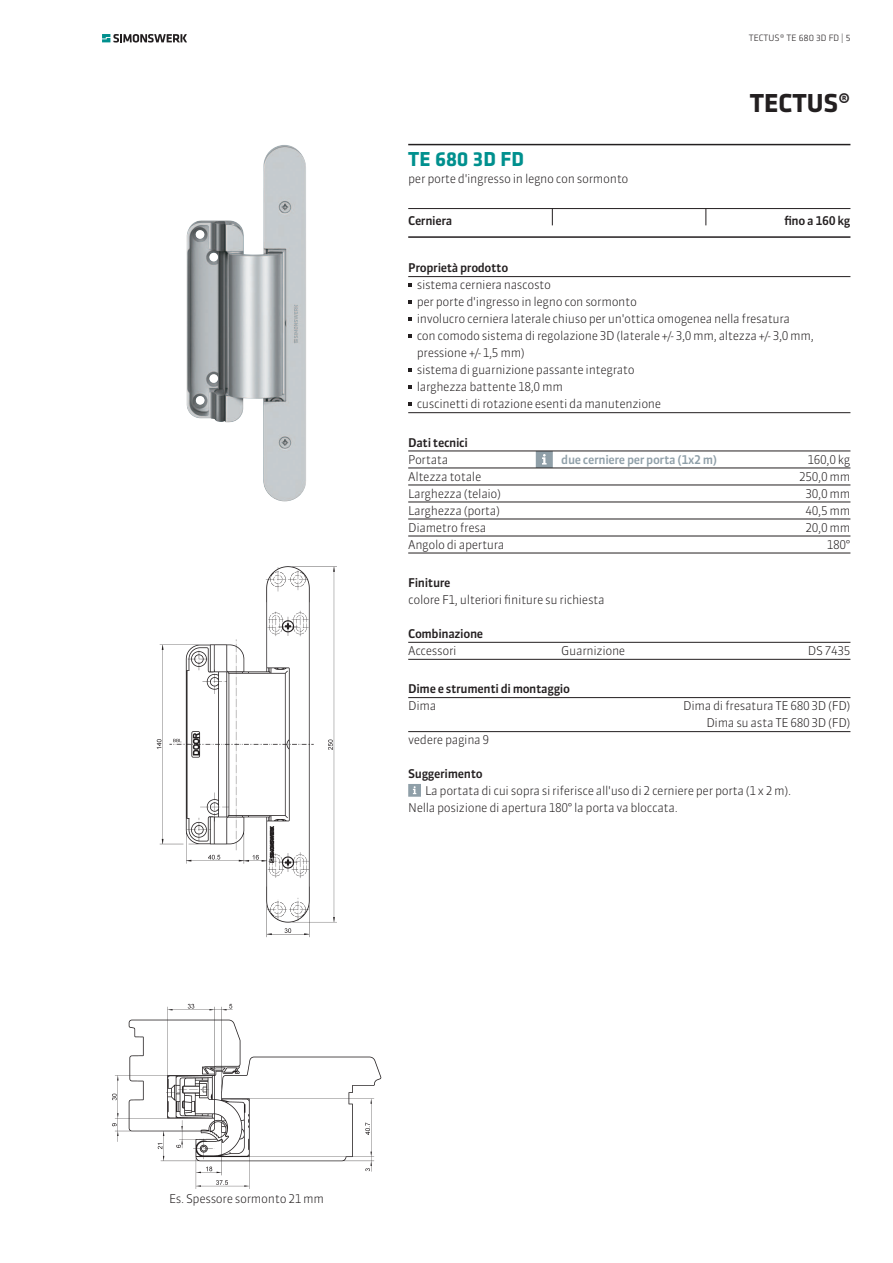
<style>
.page{position:relative;width:893px;height:1263px;background:#fff}
.page>*{position:absolute;margin:0;border:0;box-sizing:border-box;transform-origin:0 0}
.t1{font:700 27px "Klavika";color:#231f20}
.t2{font:700 21px "Klavika";color:#00908e}
.t3{font:300 12px/17px "Sanuk TF";letter-spacing:-.03em;color:#231f20}
.t4{font:500 12px "Sanuk TF";letter-spacing:-.03em;color:#231f20}
.t5{font:500 12px "Sanuk TF";letter-spacing:-.03em;color:#8f9fa8}
.t6{font:300 9.45px "Klavika";color:#231f20}
</style>
<div class="page">
<svg style="left:102px;top:34px;width:85px;height:9px"></svg>
<hr style="left:408px;top:144px;width:442px;height:1px;background:#231f20">
<hr style="left:408px;top:208px;width:442px;height:1px;background:#231f20">
<svg style="left:552px;top:209px;width:1px;height:16px"></svg>
<svg style="left:706px;top:209px;width:1px;height:16px"></svg>
<hr style="left:408px;top:236px;width:442px;height:2px;background:#231f20">
<img style="left:186px;top:145px;width:120px;height:356px">
<hr style="left:408px;top:276px;width:442px;height:1px;background:#231f20">
<hr style="left:408px;top:412px;width:442px;height:1px;background:#231f20">
<svg style="left:408px;top:334px;width:3px;height:4px"></svg>
<svg style="left:408px;top:368px;width:3px;height:4px"></svg>
<svg style="left:408px;top:385px;width:3px;height:4px"></svg>
<svg style="left:408px;top:402px;width:3px;height:4px"></svg>
<svg style="left:536px;top:452px;width:17px;height:16px"></svg>
<hr style="left:408px;top:468px;width:442px;height:1px;background:#231f20">
<hr style="left:408px;top:485px;width:442px;height:1px;background:#231f20">
<hr style="left:408px;top:502px;width:442px;height:1px;background:#231f20">
<hr style="left:408px;top:519px;width:442px;height:1px;background:#231f20">
<hr style="left:408px;top:536px;width:442px;height:1px;background:#231f20">
<hr style="left:408px;top:553px;width:442px;height:1px;background:#231f20">
<hr style="left:408px;top:451px;width:442px;height:1px;background:#231f20">
<img style="left:156px;top:566px;width:181px;height:371px">
<img style="left:112px;top:1003px;width:270px;height:186px">
<hr style="left:408px;top:697px;width:442px;height:1px;background:#231f20">
<hr style="left:408px;top:731px;width:442px;height:1px;background:#231f20">
<svg style="left:408px;top:784px;width:13px;height:13px"></svg>
<hr style="left:408px;top:659px;width:442px;height:1px;background:#231f20">
<hr style="left:408px;top:642px;width:442px;height:1px;background:#231f20">
<p class="t6" style="left:749px;top:33px;width:11px">TECTUS</p>
<p class="t6" style="left:780px;top:33px;width:72px">® TE 680 3D FD | 5</p>
<h2 class="t2" style="left:408px;top:147px;width:117px">TE 680 3D FD</h2>
<h1 class="t1" style="left:750px;top:88px;width:102px">TECTUS®</h1>
<p class="t3" style="left:408px;top:170px;width:222px">per porte d'ingresso in legno con sormonto</p>
<p class="t4" style="left:408px;top:214px;width:45px">Cerniera</p>
<p class="t4" style="left:784px;top:214px;width:68px">fino a 160 kg</p>
<p class="t4" style="left:408px;top:261px;width:102px">Proprietà prodotto</p>
<p class="t3" style="left:417px;top:276px;width:399px">sistema cerniera nascosto<br>per porte d'ingresso in legno con sormonto<br>involucro cerniera laterale chiuso per un'ottica omogenea nella fresatura<br>con comodo sistema di regolazione 3D (laterale +/- 3,0 mm, altezza +/- 3,0 mm, pressione +/- 1,5 mm)<br>sistema di guarnizione passante integrato<br>larghezza battente 18,0 mm<br>cuscinetti di rotazione esenti da manutenzione</p>
<p class="t4" style="left:408px;top:435px;width:61px">Dati tecnici</p>
<p class="t3" style="left:408px;top:451px;width:42px">Portata</p>
<p class="t3" style="left:808px;top:451px;width:44px">160,0 kg</p>
<p class="t3" style="left:408px;top:468px;width:75px">Altezza totale</p>
<p class="t3" style="left:799px;top:468px;width:53px">250,0 mm</p>
<p class="t3" style="left:408px;top:485px;width:94px">Larghezza (telaio)</p>
<p class="t3" style="left:806px;top:485px;width:46px">30,0 mm</p>
<p class="t3" style="left:408px;top:502px;width:93px">Larghezza (porta)</p>
<p class="t3" style="left:806px;top:502px;width:46px">40,5 mm</p>
<p class="t3" style="left:408px;top:519px;width:80px">Diametro fresa</p>
<p class="t3" style="left:806px;top:519px;width:46px">20,0 mm</p>
<p class="t3" style="left:408px;top:536px;width:98px">Angolo di apertura</p>
<p class="t3" style="left:827px;top:536px;width:25px">180°</p>
<p class="t5" style="left:561px;top:452px;width:157px">due cerniere per porta (1x2 m)</p>
<p class="t4" style="left:408px;top:575px;width:44px">Finiture</p>
<p class="t3" style="left:408px;top:591px;width:198px">colore F1, ulteriori finiture su richiesta</p>
<p class="t4" style="left:408px;top:626px;width:77px">Combinazione</p>
<p class="t3" style="left:408px;top:642px;width:50px">Accessori</p>
<p class="t3" style="left:561px;top:642px;width:65px">Guarnizione</p>
<p class="t3" style="left:808px;top:642px;width:44px">DS 7435</p>
<p class="t4" style="left:408px;top:682px;width:163px">Dime e strumenti di montaggio</p>
<p class="t3" style="left:408px;top:697px;width:30px">Dima</p>
<p class="t3" style="left:683px;top:697px;width:169px;text-align:right">Dima di fresatura TE 680 3D (FD)<br>Dima su asta TE 680 3D (FD)</p>
<p class="t3" style="left:408px;top:731px;width:83px">vedere pagina 9</p>
<p class="t4" style="left:408px;top:767px;width:76px">Suggerimento</p>
<p class="t3" style="left:408px;top:782px;width:384px;text-indent:17px">La portata di cui sopra si riferisce all'uso di 2 cerniere per porta (1 x 2 m).<br>Nella posizione di apertura 180° la porta va bloccata.</p>
<p class="t3" style="left:169px;top:1190px;width:156px">Es. Spessore sormonto 21 mm</p>
</div>
